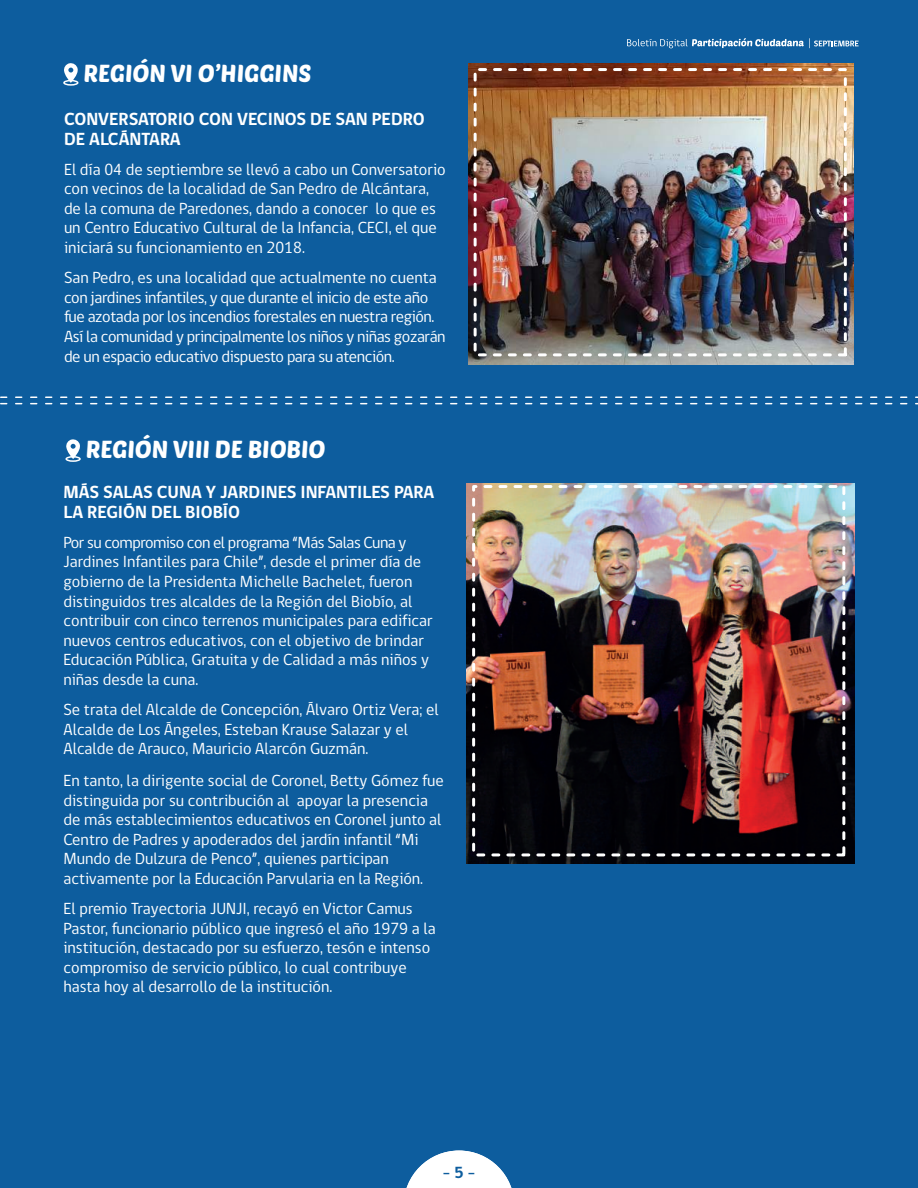
<style>
.page{position:relative;width:918px;height:1188px;background:#0d5d9e}
.page>*{position:absolute;margin:0;border:0;box-sizing:border-box;transform-origin:0 0}
.t1{font:24px "Poetsen One";letter-spacing:-.005em;color:#fff}
.t2{font:700 18px/19.6px "gob CL";color:#fff}
.t3{font:16.5px/19.6px "gob CL";color:#fff}
.t4{font:16.5px/19.6px "gob CL";letter-spacing:-.025em;color:#fff}
.t5{font:700 16.5px "gob CL";color:#0d5d9e}
</style>
<div class="page">
<svg style="left:63px;top:63px;width:15px;height:19px"></svg>
<div style="left:63px;top:80px;width:15px;height:6px;border:2px solid #fff;border-radius:50%"></div>
<svg style="left:66px;top:439px;width:14px;height:18px"></svg>
<div style="left:65px;top:456px;width:16px;height:6px;border:2px solid #fff;border-radius:50%"></div>
<svg style="left:406px;top:1151px;width:106px;height:37px"></svg>
<svg style="left:0;top:397px;width:918px;height:7px"></svg>
<img style="left:468px;top:64px;width:386px;height:301px">
<div style="left:474px;top:68px;width:373px;height:288px;border:3px dashed #fff"></div>
<img style="left:466px;top:483px;width:389px;height:380px">
<div style="left:472px;top:485px;width:373px;height:371px;border:3px dashed #fff"></div>
<svg style="left:627px;top:38px;width:232px;height:10px"></svg>
<h1 class="t1" style="left:84px;top:58px;width:229px">REGIÓN VI O’HIGGINS</h1>
<p class="t2" style="left:64px;top:109px;width:362px">CONVERSATORIO CON VECINOS DE SAN PEDRO<br>DE ALCÁNTARA</p>
<p class="t3" style="left:64px;top:160px;width:383px">El día 04 de septiembre se llevó a cabo un Conversatorio con vecinos de la localidad de San Pedro de Alcántara, de la comuna de Paredones, dando a conocer lo que es un Centro Educativo Cultural de la Infancia, CECI, el que iniciará su funcionamiento en 2018.</p>
<p class="t4" style="left:64px;top:268px;width:383px">San Pedro, es una localidad que actualmente no cuenta con jardines infantiles, y que durante el inicio de este año fue azotada por los incendios forestales en nuestra región.<br>Así la comunidad y principalmente los niños y niñas gozarán de un espacio educativo dispuesto para su atención.</p>
<h1 class="t1" style="left:86px;top:434px;width:241px">REGIÓN VIII DE BIOBIO</h1>
<p class="t2" style="left:64px;top:483px;width:372px">MÁS SALAS CUNA Y JARDINES INFANTILES PARA<br>LA REGIÓN DEL BIOBÍO</p>
<p class="t3" style="left:64px;top:533px;width:371px">Por su compromiso con el programa “Más Salas Cuna y Jardines Infantiles para Chile”, desde el primer día de gobierno de la Presidenta Michelle Bachelet, fueron distinguidos tres alcaldes de la Región del Biobío, al contribuir con cinco terrenos municipales para edificar nuevos centros educativos, con el objetivo de brindar Educación Pública, Gratuita y de Calidad a más niños y niñas desde la cuna.</p>
<p class="t3" style="left:64px;top:700px;width:377px">Se trata del Alcalde de Concepción, Álvaro Ortiz Vera; el<br>Alcalde de Los Ángeles, Esteban Krause Salazar y el<br>Alcalde de Arauco, Mauricio Alarcón Guzmán.</p>
<p class="t3" style="left:64px;top:771px;width:382px">En tanto, la dirigente social de Coronel, Betty Gómez fue distinguida por su contribución al apoyar la presencia de más establecimientos educativos en Coronel junto al Centro de Padres y apoderados del jardín infantil “Mi Mundo de Dulzura de Penco”, quienes participan activamente por la Educación Parvularia en la Región.</p>
<p class="t3" style="left:64px;top:899px;width:374px">El premio Trayectoria JUNJI, recayó en Victor Camus Pastor, funcionario público que ingresó el año 1979 a la institución, destacado por su esfuerzo, tesón e intenso compromiso de servicio público, lo cual contribuye hasta hoy al desarrollo de la institución.</p>
<p class="t5" style="left:443px;top:1162px;width:34px">- 5 -</p>
</div>
